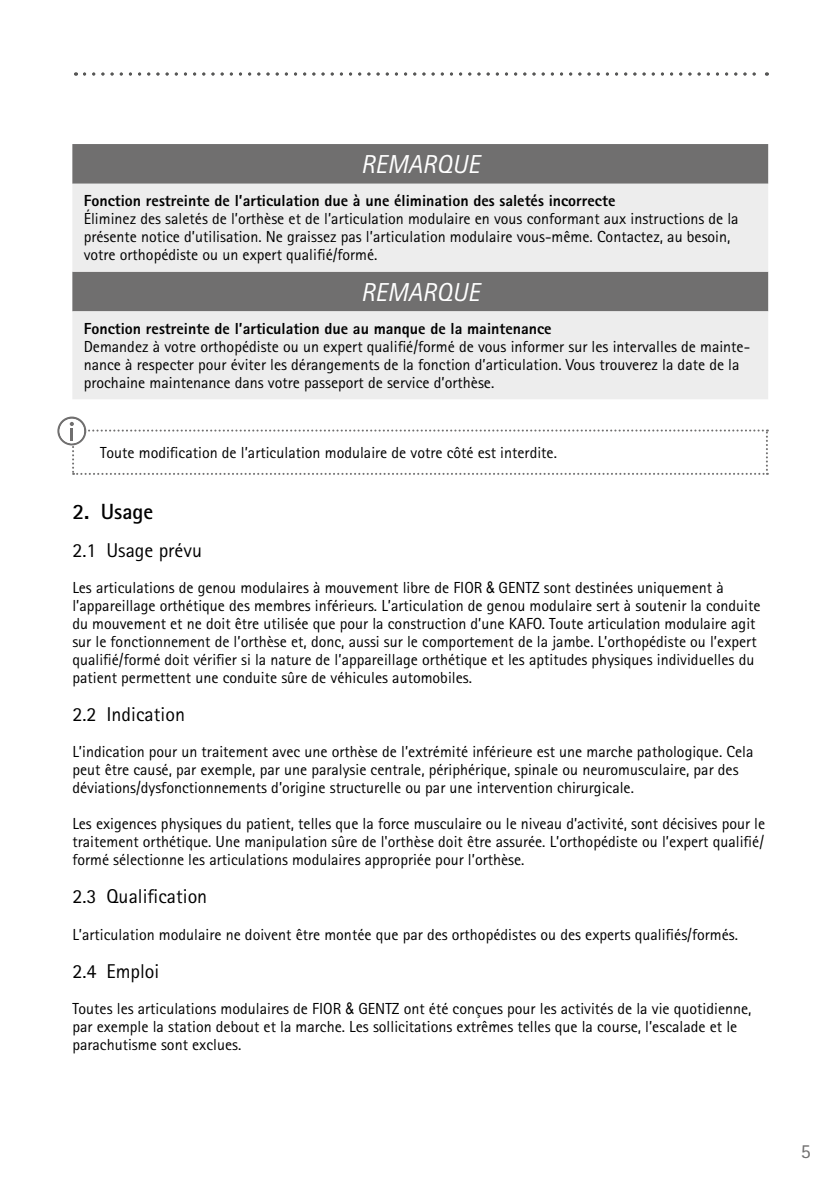
<style>
.page{position:relative;width:840px;height:1191px;background:#fff}
.page>*{position:absolute;margin:0;border:0;box-sizing:border-box;transform-origin:0 0}
.t1{font:italic 26px "Rotis Sans Serif Pro";color:#fff}
.t2{font:700 22px "Rotis Sans Serif Pro";color:#000}
.t3{font:20px "Rotis Sans Serif Pro";color:#000}
.t4{font:20px "Rotis Sans Serif Pro";color:#706f6f}
.t5{font:16px/18px "Rotis Sans Serif Pro";color:#000}
.t6{font:800 16px "Rotis Sans Serif Pro";color:#000}
.s1{font-family:"Arial Narrow"}
</style>
<div class="page">
<div style="left:72px;top:144px;width:695px;height:40px;background:#706f6f"></div>
<svg style="left:72px;top:184px;width:695px;height:215px;background:#d6d6d6"></svg>
<svg style="left:84px;top:73px;width:683px;height:3px"></svg>
<svg style="left:57px;top:416px;width:710px;height:59px"></svg>
<h1 class="t1" style="left:361px;top:149px;width:120px">REMARQUE</h1>
<p class="t6" style="left:84px;top:191px;width:533px">Fonction restreinte de l’articulation due à une élimination des saletés incorrecte</p>
<p class="t5" style="left:84px;top:210px;width:656px">Éliminez des saletés de l’orthèse et de l’articulation modulaire en vous conformant aux instructions de la présente notice d’utilisation. Ne graissez pas l’articulation modulaire vous-même. Contactez, au besoin, votre orthopédiste ou un expert qualifié/formé.</p>
<h1 class="t1" style="left:361px;top:276px;width:120px">REMARQUE</h1>
<p class="t6" style="left:84px;top:318px;width:469px">Fonction restreinte de l’articulation due au manque de la maintenance</p>
<p class="t5" style="left:84px;top:338px;width:667px">Demandez à votre orthopédiste ou un expert qualifié/formé de vous informer sur les intervalles de mainte&shy;nance à respecter pour éviter les dérangements de la fonction d’articulation. Vous trouverez la date de la prochaine maintenance dans votre passeport de service d’orthèse.</p>
<p class="t5" style="left:100px;top:444px;width:458px">Toute modification de l’articulation modulaire de votre côté est interdite.</p>
<h2 class="t2" style="left:72px;top:498px;width:82px">2. Usage</h2>
<p class="t3" style="left:72px;top:539px;width:131px">2.1 Usage prévu</p>
<p class="t5" style="left:72px;top:579px;width:689px">Les articulations de genou modulaires à mouvement libre de FIOR <span class="s1">&amp;</span> GENTZ sont destinées uniquement à l’appareillage orthétique des membres inférieurs. L’articulation de genou modulaire sert à soutenir la conduite du mouvement et ne doit être utilisée que pour la construction d’une KAFO. Toute articulation modulaire agit sur le fonctionnement de l’orthèse et, donc, aussi sur le comportement de la jambe. L’orthopédiste ou l’expert qualifié/formé doit vérifier si la nature de l’appareillage orthétique et les aptitudes physiques individuelles du patient permettent une conduite sûre de véhicules automobiles.</p>
<p class="t3" style="left:72px;top:703px;width:114px">2.2 Indication</p>
<p class="t5" style="left:72px;top:743px;width:682px">L’indication pour un traitement avec une orthèse de l’extrémité inférieure est une marche pathologique. Cela peut être causé, par exemple, par une paralysie centrale, périphérique, spinale ou neuromusculaire, par des déviations/dysfonctionnements d’origine structurelle ou par une intervention chirurgicale.</p>
<p class="t5" style="left:72px;top:815px;width:694px;text-align:justify">Les exigences physiques du patient, telles que la force musculaire ou le niveau d’activité, sont décisives pour le traitement orthétique. Une manipulation sûre de l'orthèse doit être assurée. L’orthopédiste ou l’expert qualifié/ formé sélectionne les articulations modulaires appropriée pour l’orthèse.</p>
<p class="t3" style="left:72px;top:885px;width:136px">2.3 Qualification</p>
<p class="t5" style="left:72px;top:925px;width:666px">L’articulation modulaire ne doivent être montée que par des orthopédistes ou des experts qualifiés/formés.</p>
<p class="t3" style="left:72px;top:959px;width:88px">2.4 Emploi</p>
<p class="t5" style="left:72px;top:999px;width:680px">Toutes les articulations modulaires de FIOR <span class="s1">&amp;</span> GENTZ ont été conçues pour les activités de la vie quotidienne, par exemple la station debout et la marche. Les sollicitations extrêmes telles que la course, l’escalade et le parachutisme sont exclues.</p>
<p class="t4" style="left:800px;top:1139px;width:11px">5</p>
</div>
